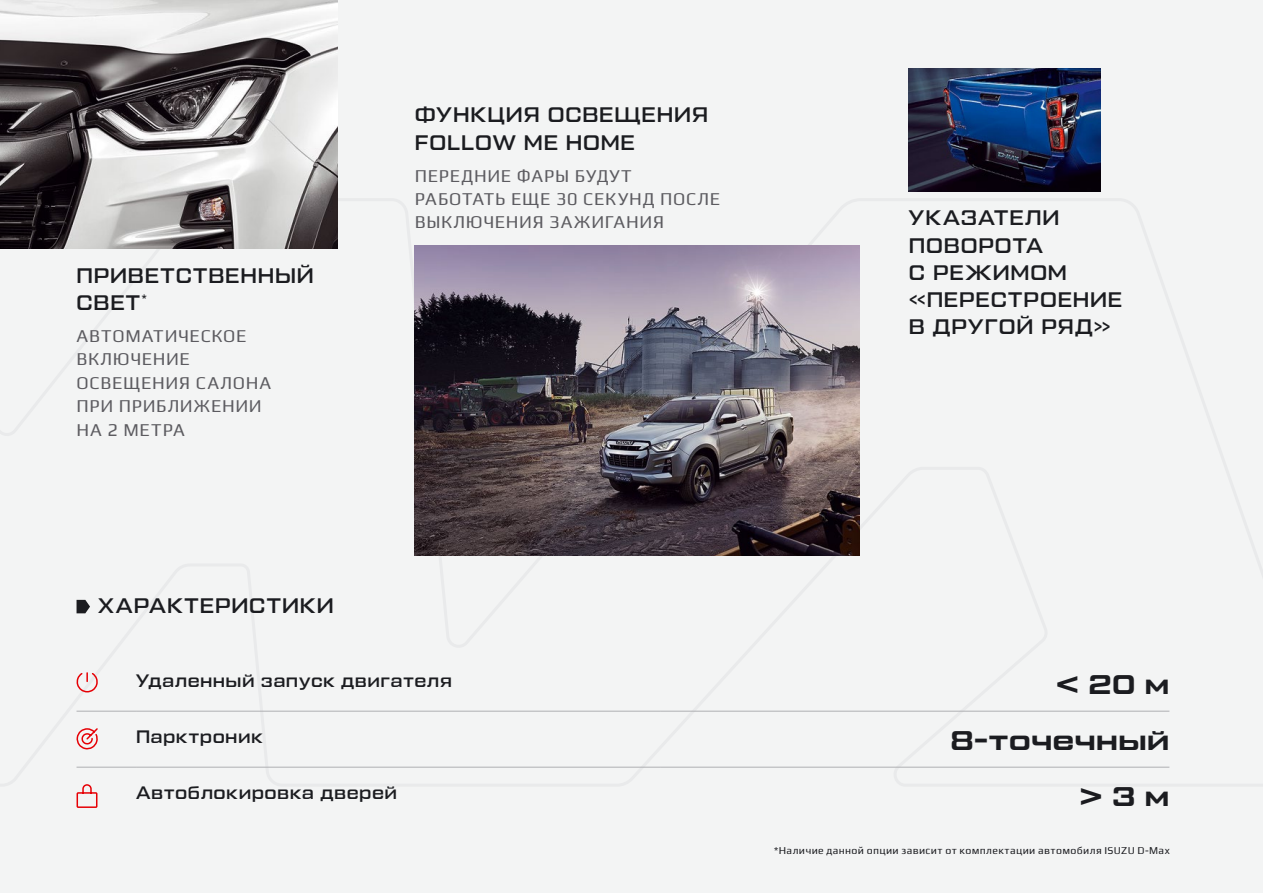
<style>
.page{position:relative;width:1263px;height:893px;background:#f3f4f4}
.page>*{position:absolute;margin:0;border:0;box-sizing:border-box;transform-origin:0 0}
.t1{font:27px "Tactic Sans Exd Bld";letter-spacing:.02em;color:#1b1c20}
.t2{font:500 21px/27.3px "Tactic Sans";letter-spacing:.045em;color:#1b1c20}
.t3{font:18px/23.4px "Play";letter-spacing:.04em;color:#5c5b60}
.t4{font:500 18px "Tactic Sans";letter-spacing:.025em;color:#1b1c20}
.t5{font:10.5px "Play";letter-spacing:.035em;color:#1b1c20}
</style>
<div class="page">
<img style="left:0;top:0;width:337px;height:249px">
<img style="left:415px;top:245px;width:444px;height:311px">
<img style="left:909px;top:68px;width:191px;height:123px">
<svg style="left:77px;top:600px;width:13px;height:13px"></svg>
<hr style="left:77px;top:711px;width:59px;height:1px;background:#aeafb2">
<hr style="left:136px;top:711px;width:525px;height:1px;background:#aeafb2">
<hr style="left:661px;top:711px;width:508px;height:1px;background:#aeafb2">
<hr style="left:77px;top:767px;width:59px;height:1px;background:#aeafb2">
<hr style="left:136px;top:767px;width:525px;height:1px;background:#aeafb2">
<hr style="left:661px;top:767px;width:508px;height:1px;background:#aeafb2">
<svg style="left:76px;top:672px;width:22px;height:21px"></svg>
<svg style="left:76px;top:728px;width:22px;height:22px"></svg>
<svg style="left:76px;top:784px;width:22px;height:24px"></svg>
<p class="t2" style="left:77px;top:262px;width:239px">ПРИВЕТСТВЕННЫЙ<br>СВЕТ<sup>*</sup></p>
<p class="t3" style="left:77px;top:323px;width:196px">АВТОМАТИЧЕСКОЕ<br>ВКЛЮЧЕНИЕ<br>ОСВЕЩЕНИЯ САЛОНА<br>ПРИ ПРИБЛИЖЕНИИ<br>НА 2 МЕТРА</p>
<p class="t2" style="left:98px;top:593px;width:237px">ХАРАКТЕРИСТИКИ</p>
<p class="t2" style="left:415px;top:102px;width:295px">ФУНКЦИЯ ОСВЕЩЕНИЯ<br>FOLLOW ME HOME</p>
<p class="t3" style="left:415px;top:163px;width:307px">ПЕРЕДНИЕ ФАРЫ БУДУТ<br>РАБОТАТЬ ЕЩЕ 30 СЕКУНД ПОСЛЕ<br>ВЫКЛЮЧЕНИЯ ЗАЖИГАНИЯ</p>
<p class="t2" style="left:909px;top:204px;width:215px">УКАЗАТЕЛИ<br>ПОВОРОТА<br>С РЕЖИМОМ «ПЕРЕСТРОЕНИЕ<br>В ДРУГОЙ РЯД»</p>
<p class="t4" style="left:136px;top:671px;width:317px">Удаленный запуск двигателя</p>
<h1 class="t1" style="left:1056px;top:671px;width:115px">&lt; 20 м</h1>
<p class="t4" style="left:136px;top:727px;width:128px">Парктроник</p>
<h1 class="t1" style="left:950px;top:727px;width:221px">8-точечный</h1>
<p class="t4" style="left:136px;top:783px;width:262px">Автоблокировка дверей</p>
<h1 class="t1" style="left:1079px;top:783px;width:92px">&gt; 3 м</h1>
<p class="t5" style="left:774px;top:843px;width:397px">*Наличие данной опции зависит от комплектации автомобиля ISUZU D-Max</p>
</div>
